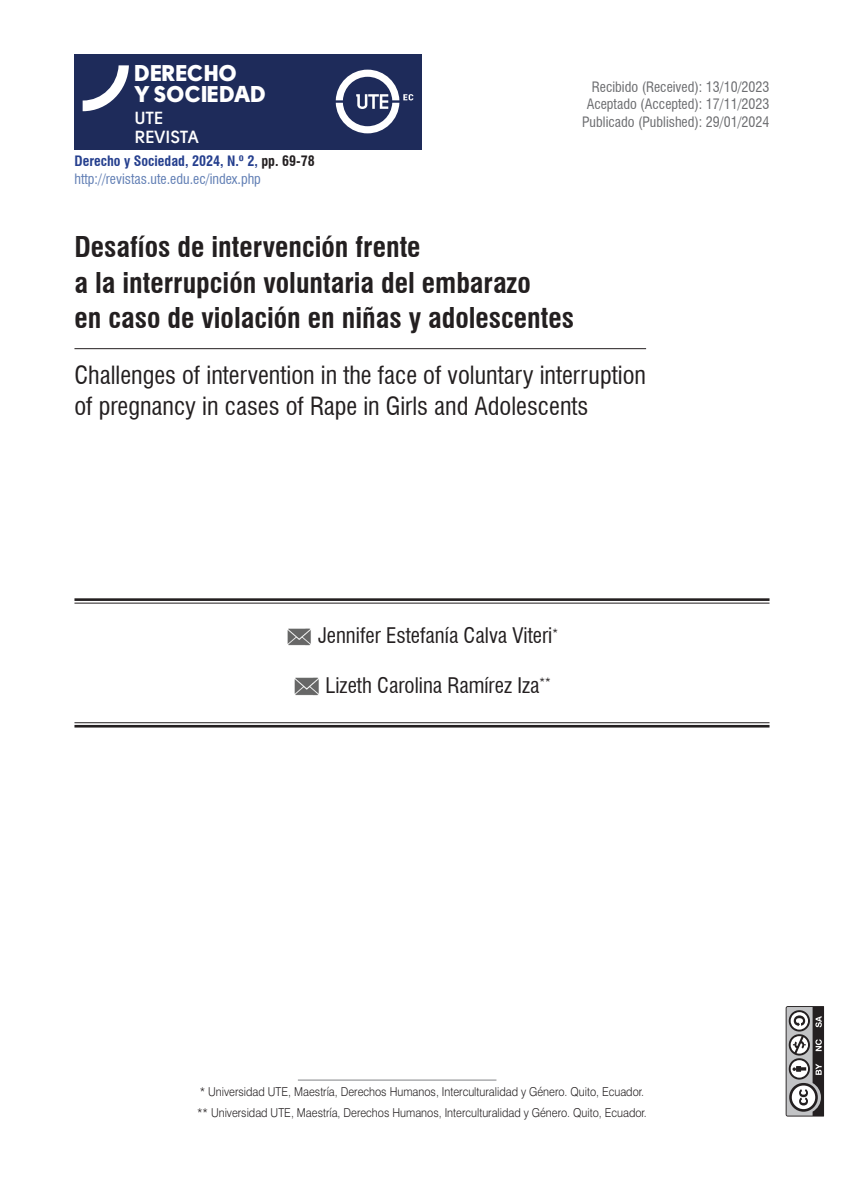
<style>
.page{position:relative;width:844px;height:1191px;background:#fff}
.page>*{position:absolute;margin:0;border:0;box-sizing:border-box;transform-origin:0 0}
.Título_español{font:700 condensed 28px/35px "Swiss 721 BT";color:#231f20}
.Título_inglés{font:condensed 24.5px/31.5px "Swiss 721 BT";color:#231f20}
.t1{font:22.75px/21.2px "Solomon Sans Black";color:#fff}
.Autor_1{font:condensed 21px "Swiss 721 BT";color:#231f20}
.Autor_2{font:condensed 21px "Swiss 721 BT";color:#231f20}
.t2{font:700 17.5px "Solomon Sans Semi";color:#fff}
.t3{font:condensed 14px/17.5px "Swiss 721 BT";color:#6c6d70;text-align:center}
.Recibido{font:condensed 14px "Swiss 721 BT";color:#607eb4}
.t4{font:700 condensed 14px "Swiss 721 BT";color:#253f8e}
.Notas_a_pie{font:300 12.25px "Swiss 721";color:#231f20;scale:.9 1}
.s1{color:#231f20}
</style>
<div class="page">
<svg style="left:785px;top:1006px;width:38px;height:110px"></svg>
<div style="left:75px;top:54px;width:347px;height:96px;background:#1e2b5a"></div>
<svg style="left:335px;top:70px;width:78px;height:63px"></svg>
<svg style="left:83px;top:65px;width:46px;height:46px"></svg>
<hr style="left:74px;top:348px;width:572px;height:1px;background:#231f20">
<hr style="left:74px;top:598px;width:695px;height:3px;background:#231f20">
<hr style="left:74px;top:602px;width:695px;height:1px;background:#231f20">
<hr style="left:74px;top:722px;width:695px;height:1px;background:#231f20">
<hr style="left:74px;top:725px;width:695px;height:2px;background:#231f20">
<img style="left:287px;top:628px;width:24px;height:18px">
<img style="left:294px;top:677px;width:25px;height:18px">
<hr style="left:298px;top:1079px;width:198px;height:1px;background:#808285">
<h3 class="t1" style="left:134px;top:62px;width:134px">DERECHO<br>Y SOCIEDAD</h3>
<p class="t3" style="left:586px;top:78px;width:184px">Recibido (Received): 13/10/2023<br>Aceptado (Accepted): 17/11/2023</p>
<h3 class="t2" style="left:134px;top:108px;width:31px">UTE</h3>
<p class="t3" style="left:582px;top:113px;width:189px">Publicado (Published): 29/01/2024</p>
<h3 class="t2" style="left:134px;top:127px;width:66px">REVISTA</h3>
<p class="t4" style="left:74px;top:153px;width:242px">Derecho y Sociedad, 2024, N.º 2, <span class="s1">pp. 69-78</span></p>
<p class="Recibido" style="left:74px;top:170px;width:188px">http://revistas.ute.edu.ec/index.php</p>
<p class="Título_español" style="left:74px;top:230px;width:501px">Desafíos de intervención frente<br>a la interrupción voluntaria del embarazo<br>en caso de violación en niñas y adolescentes</p>
<p class="Título_inglés" style="left:74px;top:359px;width:573px">Challenges of intervention in the face of voluntary interruption of pregnancy in cases of Rape in Girls and Adolescents</p>
<p class="Autor_1" style="left:318px;top:623px;width:241px">Jennifer Estefanía Calva Viteri<sup>*</sup></p>
<p class="Autor_2" style="left:325px;top:672px;width:227px">Lizeth Carolina Ramírez Iza<sup>**</sup></p>
<p class="Notas_a_pie" style="left:200px;top:1084px;width:495px">* Universidad UTE, Maestría, Derechos Humanos, Interculturalidad y Género. Quito, Ecuador.</p>
<p class="Notas_a_pie" style="left:197px;top:1104px;width:501px">** Universidad UTE, Maestría, Derechos Humanos, Interculturalidad y Género. Quito, Ecuador.</p>
</div>
